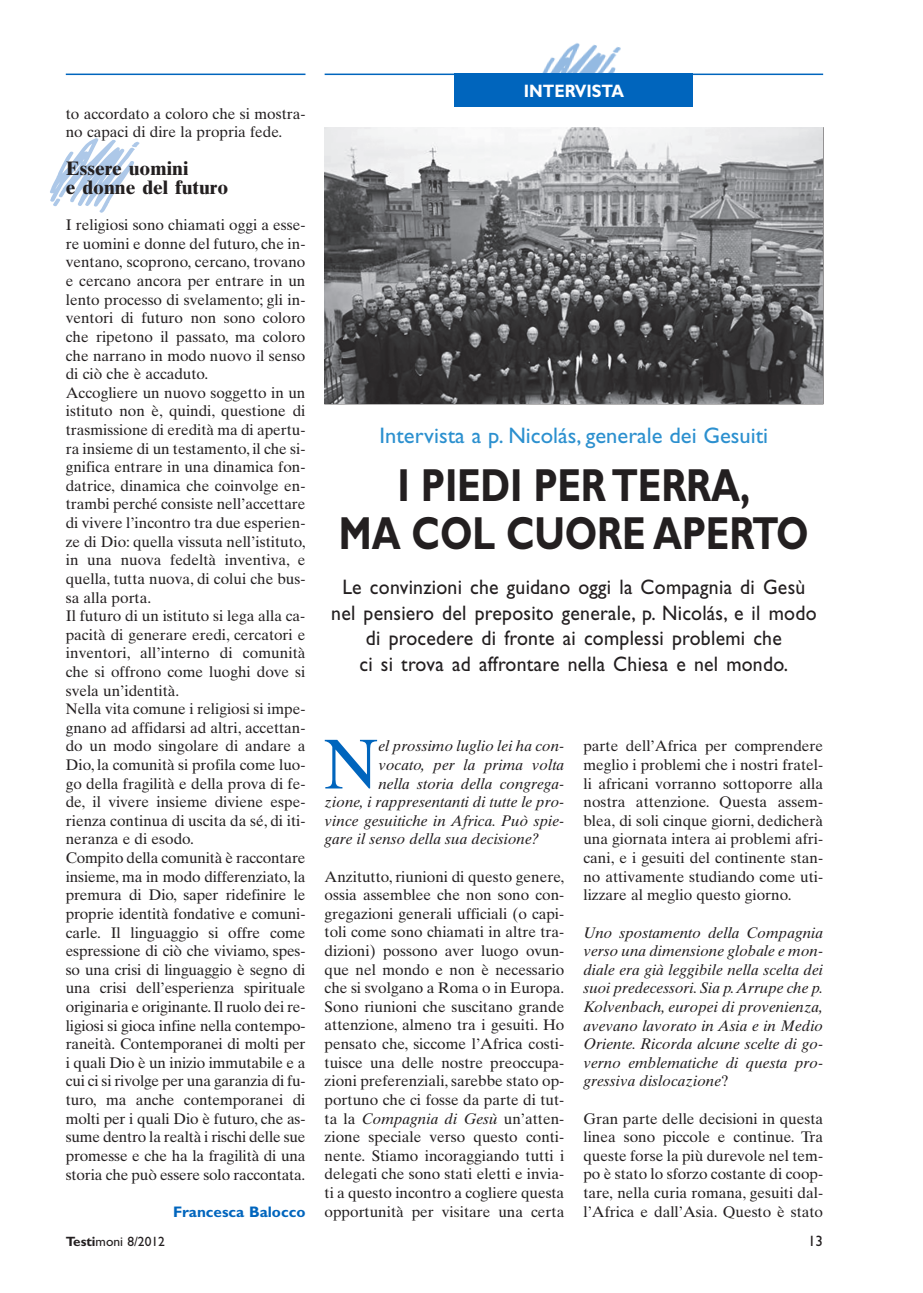
<style>
.page{position:relative;width:923px;height:1293px;background:#fff}
.page>*{position:absolute;margin:0;border:0;box-sizing:border-box;transform-origin:0 0}
.t1{font:70.5px "Times Ten";color:#0065bd}
.t2{font:700 46.5px/48px "Gill Sans";letter-spacing:-.005em;color:#231f20;text-align:center;scale:.8 1}
.t3{font:22.5px "Gill Sans";color:#2c90cf}
.t4{font:21px/25.5px "Gill Sans";letter-spacing:.01em;color:#231f20;text-align:center;scale:.94 1}
.t5{font:700 19.5px/19.5px "Times Ten";color:#231f20}
.t6{font:700 18px "Gill Sans";color:#fff;scale:.9 1}
.t7{font:15.3px/18.6px "Times Ten";color:#231f20;text-align:justify}
.t8{font:italic 15.3px/18.6px "Times Ten";color:#231f20;text-align:justify}
.t9{font:700 15.3px "Gill Sans";color:#0065bd}
.t10{font:15px "Gill Sans";color:#231f20}
.t11{font:13.5px "Gill Sans";color:#231f20}
.s1{font-style:italic}
.s2{font-style:normal}
.s3{font-weight:700}
</style>
<div class="page">
<hr style="left:66px;top:74px;width:239px;height:1px;background:#0065bd">
<hr style="left:324px;top:74px;width:499px;height:1px;background:#0065bd">
<img style="left:510px;top:43px;width:144px;height:31px">
<div style="left:454px;top:74px;width:239px;height:33px;background:#0065bd"></div>
<img style="left:325px;top:128px;width:497px;height:275px">
<p class="t7" style="left:66px;top:106px;width:241px">to accordato a coloro che si mostra&shy;no capaci di dire la propria fede.</p>
<p class="t5" style="left:66px;top:160px;width:164px">Essere uomini<br>e donne del futuro</p>
<p class="t7" style="left:66px;top:217px;width:241px;text-align:left">I religiosi sono chiamati oggi a esse&shy;re uomini e donne del futuro, che in&shy;ventano, scoprono, cercano, trovano e cercano ancora per entrare in un lento processo di svelamento; gli in&shy;ventori di futuro non sono coloro che ripetono il passato, ma coloro che narrano in modo nuovo il senso di ciò che è accaduto.<br>Accogliere un nuovo soggetto in un istituto non è, quindi, questione di trasmissione di eredità ma di apertu&shy;ra insieme di un testamento, il che si&shy;gnifica entrare in una dinamica fon&shy;datrice, dinamica che coinvolge en&shy;trambi perché consiste nell’accettare di vivere l’incontro tra due esperien&shy;ze di Dio: quella vissuta nell’istituto, in una nuova fedeltà inventiva, e quella, tutta nuova, di colui che bus&shy;sa alla porta.<br>Il futuro di un istituto si lega alla ca&shy;pacità di generare eredi, cercatori e inventori, all’interno di comunità che si offrono come luoghi dove si svela un’identità.<br>Nella vita comune i religiosi si impe&shy;gnano ad affidarsi ad altri, accettan&shy;do un modo singolare di andare a Dio, la comunità si profila come luo&shy;go della fragilità e della prova di fe&shy;de, il vivere insieme diviene espe&shy;rienza continua di uscita da sé, di iti&shy;neranza e di esodo.<br>Compito della comunità è raccontare insieme, ma in modo differenziato, la premura di Dio, saper ridefinire le proprie identità fondative e comuni&shy;carle. Il linguaggio si offre come espressione di ciò che viviamo, spes&shy;so una crisi di linguaggio è segno di una crisi dell’esperienza spirituale originaria e originante. Il ruolo dei re&shy;ligiosi si gioca infine nella contempo&shy;raneità. Contemporanei di molti per i quali Dio è un inizio immutabile e a cui ci si rivolge per una garanzia di fu&shy;turo, ma anche contemporanei di molti per i quali Dio è futuro, che as&shy;sume dentro la realtà i rischi delle sue promesse e che ha la fragilità di una storia che può essere solo raccontata.</p>
<p class="t9" style="left:173px;top:1206px;width:134px">Francesca Balocco</p>
<p class="t6" style="left:523px;top:84px;width:113px">INTERVISTA</p>
<h3 class="t3" style="left:379px;top:427px;width:390px">Intervista a p. Nicolás, generale dei Gesuiti</h3>
<h2 class="t2" style="left:339px;top:467px;width:588px">I PIEDI PER TERRA,<br>MA COL CUORE APERTO</h2>
<h3 class="t4" style="left:331px;top:576px;width:518px">Le convinzioni che guidano oggi la Compagnia di Gesù nel pensiero del preposito generale, p. Nicolás, e il modo di procedere di fronte ai complessi problemi che<br>ci si trova ad affrontare nella Chiesa e nel mondo.</h3>
<h1 class="t1" style="left:324px;top:738px;width:56px">N</h1>
<p class="t8" style="left:378px;top:738px;width:187px">el prossimo luglio lei ha con-</p>
<p class="t8" style="left:378px;top:757px;width:187px">vocato, per la prima volta</p>
<p class="t8" style="left:378px;top:775px;width:187px">nella storia della congrega-</p>
<p class="t8" style="left:324px;top:794px;width:241px">zione, i rappresentanti di tutte le pro-</p>
<p class="t8" style="left:324px;top:812px;width:241px">vince gesuitiche in Africa. Può spie-</p>
<p class="t8" style="left:324px;top:831px;width:216px">gare il senso della sua decisione?</p>
<p class="t7" style="left:324px;top:868px;width:241px">Anzitutto, riunioni di questo genere, ossia assemblee che non sono con&shy;gregazioni generali ufficiali (o capi&shy;toli come sono chiamati in altre tra&shy;dizioni) possono aver luogo ovun&shy;que nel mondo e non è necessario che si svolgano a Roma o in Europa.<br>Sono riunioni che suscitano grande attenzione, almeno tra i gesuiti. Ho pensato che, siccome l’Africa costi&shy;tuisce una delle nostre preoccupa&shy;zioni preferenziali, sarebbe stato op&shy;portuno che ci fosse da parte di tut&shy;ta la <span class="s1">Compagnia di Gesù</span> un’atten&shy;zione speciale verso questo conti&shy;nente. Stiamo incoraggiando tutti i delegati che sono stati eletti e invia&shy;ti a questo incontro a cogliere questa opportunità per visitare una certa</p>
<p class="t7" style="left:583px;top:738px;width:241px">parte dell’Africa per comprendere meglio i problemi che i nostri fratel&shy;li africani vorranno sottoporre alla nostra attenzione. Questa assem&shy;blea, di soli cinque giorni, dedicherà una giornata intera ai problemi afri&shy;cani, e i gesuiti del continente stan&shy;no attivamente studiando come uti&shy;lizzare al meglio questo giorno.</p>
<p class="t8" style="left:583px;top:924px;width:241px">Uno spostamento della Compagnia verso una dimensione globale e mon&shy;diale era già leggibile nella scelta dei suoi predecessori. Sia p. Arrupe che p.<br>Kolvenbach, europei di provenienza, avevano lavorato in Asia e in Medio Oriente. Ricorda alcune scelte di go&shy;verno emblematiche di questa pro&shy;gressiva dislocazione<span class="s2">?</span></p>
<p class="t7" style="left:583px;top:1110px;width:241px">Gran parte delle decisioni in questa linea sono piccole e continue. Tra queste forse la più durevole nel tem&shy;po è stato lo sforzo costante di coop&shy;tare, nella curia romana, gesuiti dal&shy;l’Africa e dall’Asia. Questo è stato</p>
<p class="t11" style="left:66px;top:1236px;width:101px"><span class="s3">Testi</span>moni 8/2012</p>
<p class="t10" style="left:808px;top:1235px;width:16px">13</p>
</div>
